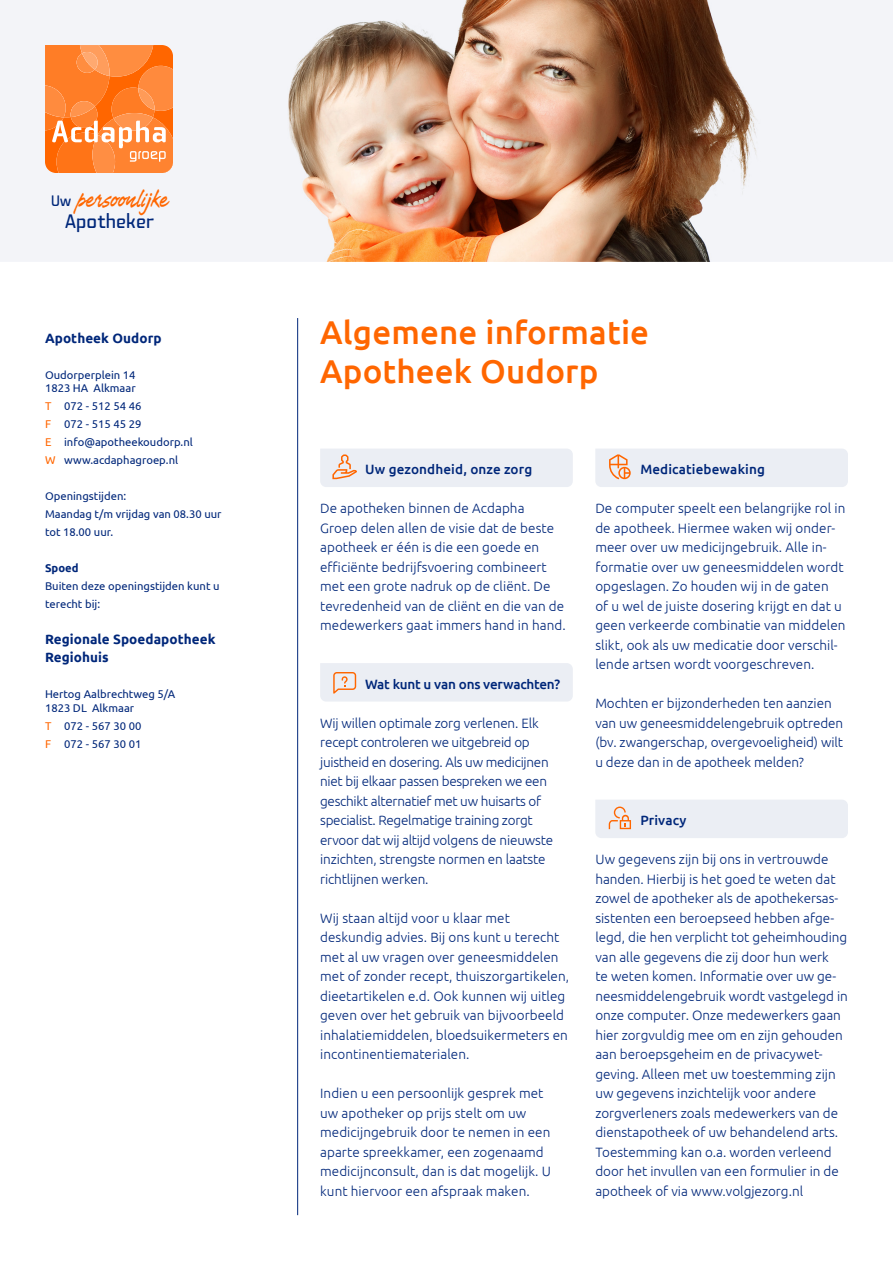
<style>
.page{position:relative;width:893px;height:1263px;background:#fff}
.page>*{position:absolute;margin:0;border:0;box-sizing:border-box;transform-origin:0 0}
.t1{font:500 33px/39.6px "Ubuntu";letter-spacing:.005em;color:#f60}
.t2{font:24.6px "Tiza Negra";color:#f60;scale:.9 1}
.t3{font:18.9px "Fishmonger EER";color:#00277a;scale:.9 1}
.t4{font:300 13.5px/19.5px "Ubuntu";color:#00277a}
.t5{font:300 13.5px/19.5px "Ubuntu";letter-spacing:-.02em;color:#00277a}
.t6{font:500 13.5px "Ubuntu";letter-spacing:.01em;color:#00277a}
.t7{font:700 13.5px/18px "Ubuntu";letter-spacing:.005em;color:#00277a}
.t8{font:500 13.5px "Ubuntu";letter-spacing:-.015em;color:#00277a}
.t9{font:11.25px/18px "Ubuntu";color:#00277a}
.t10{font:700 11.25px "Ubuntu";color:#00277a}
.s1{font-family:"Fishmonger EER";font-size:14.7px;color:#00277a}
.s2{color:#f60}
</style>
<div class="page">
<img style="left:0;top:0;width:893px;height:262px">
<svg style="left:45px;top:45px;width:128px;height:129px;background:#fe8a3d"></svg>
<div style="left:320px;top:449px;width:253px;height:38px;background:#ebeef4"></div>
<div style="left:320px;top:663px;width:253px;height:38px;background:#ebeef4"></div>
<div style="left:595px;top:449px;width:253px;height:38px;background:#ebeef4"></div>
<div style="left:595px;top:800px;width:253px;height:38px;background:#ebeef4"></div>
<hr style="left:297px;top:318px;width:1px;height:897px;background:#00277a">
<h2 class="t2" style="left:51px;top:182px;width:131px"><span class="s1">Uw</span> persoonlijke</h2>
<h3 class="t3" style="left:65px;top:209px;width:101px">Apotheker</h3>
<p class="t7" style="left:45px;top:329px;width:118px">Apotheek Oudorp</p>
<p class="t9" style="left:45px;top:368px;width:92px;line-height:13.5px">Oudorperplein 14<br>1823 HA Alkmaar</p>
<p class="t9" style="left:45px;top:397px;width:149px"><span class="s2">T</span> 072 - 512 54 46<br><span class="s2">F</span> 072 - 515 45 29<br><span class="s2">E</span> info@apotheekoudorp.nl<br><span class="s2">W</span> www.acdaphagroep.nl</p>
<p class="t9" style="left:45px;top:487px;width:178px">Openingstijden:<br>Maandag t/m vrijdag van 08.30 uur tot 18.00 uur.</p>
<p class="t10" style="left:45px;top:561px;width:35px">Spoed</p>
<p class="t9" style="left:45px;top:577px;width:176px">Buiten deze openingstijden kunt u terecht bij:</p>
<p class="t7" style="left:45px;top:630px;width:172px">Regionale Spoedapotheek<br>Regiohuis</p>
<p class="t9" style="left:45px;top:687px;width:132px;line-height:13.5px">Hertog Aalbrechtweg 5/A<br>1823 DL Alkmaar</p>
<p class="t9" style="left:45px;top:716px;width:98px"><span class="s2">T</span> 072 - 567 30 00<br><span class="s2">F</span> 072 - 567 30 01</p>
<h1 class="t1" style="left:320px;top:311px;width:330px">Algemene informatie<br>Apotheek Oudorp</h1>
<p class="t6" style="left:365px;top:461px;width:169px">Uw gezondheid, onze zorg</p>
<p class="t4" style="left:320px;top:498px;width:247px">De apotheken binnen de Acdapha<br>Groep delen allen de visie dat de beste apotheek er één is die een goede en efficiënte bedrijfsvoering combineert met een grote nadruk op de cliënt. De tevredenheid van de cliënt en die van de medewerkers gaat immers hand in hand.</p>
<p class="t8" style="left:365px;top:675px;width:196px">Wat kunt u van ons verwachten?</p>
<p class="t5" style="left:320px;top:713px;width:235px">Wij willen optimale zorg verlenen. Elk recept controleren we uitgebreid op juistheid en dosering. Als uw medicijnen niet bij elkaar passen bespreken we een geschikt alternatief met uw huisarts of specialist. Regelmatige training zorgt ervoor dat wij altijd volgens de nieuwste inzichten, strengste normen en laatste richtlijnen werken.</p>
<p class="t4" style="left:320px;top:908px;width:251px">Wij staan altijd voor u klaar met deskundig advies. Bij ons kunt u terecht met al uw vragen over geneesmiddelen met of zonder recept, thuiszorgartikelen, dieetartikelen e.d. Ook kunnen wij uitleg geven over het gebruik van bijvoorbeeld inhalatiemiddelen, bloedsuikermeters en incontinentiematerialen.</p>
<p class="t4" style="left:320px;top:1083px;width:232px">Indien u een persoonlijk gesprek met uw apotheker op prijs stelt om uw medicijngebruik door te nemen in een aparte spreekkamer, een zogenaamd medicijnconsult, dan is dat mogelijk. U kunt hiervoor een afspraak maken.</p>
<p class="t6" style="left:640px;top:461px;width:126px">Medicatiebewaking</p>
<p class="t4" style="left:595px;top:498px;width:252px">De computer speelt een belangrijke rol in de apotheek. Hiermee waken wij onder&shy;meer over uw medicijngebruik. Alle in&shy;formatie over uw geneesmiddelen wordt opgeslagen. Zo houden wij in de gaten<br>of u wel de juiste dosering krijgt en dat u geen verkeerde combinatie van middelen slikt, ook als uw medicatie door verschil&shy;lende artsen wordt voorgeschreven.</p>
<p class="t4" style="left:595px;top:693px;width:249px">Mochten er bijzonderheden ten aanzien van uw geneesmiddelengebruik optreden (bv. zwangerschap, overgevoeligheid) wilt u deze dan in de apotheek melden?</p>
<p class="t6" style="left:640px;top:812px;width:48px">Privacy</p>
<p class="t4" style="left:595px;top:849px;width:254px">Uw gegevens zijn bij ons in vertrouwde handen. Hierbij is het goed te weten dat zowel de apotheker als de apothekersas&shy;sistenten een beroepseed hebben afge&shy;legd, die hen verplicht tot geheimhouding van alle gegevens die zij door hun werk<br>te weten komen. Informatie over uw ge&shy;neesmiddelengebruik wordt vastgelegd in onze computer. Onze medewerkers gaan hier zorgvuldig mee om en zijn gehouden aan beroepsgeheim en de privacywet&shy;geving. Alleen met uw toestemming zijn uw gegevens inzichtelijk voor andere zorgverleners zoals medewerkers van de dienstapotheek of uw behandelend arts.<br>Toestemming kan o.a. worden verleend door het invullen van een formulier in de apotheek of via www.volgjezorg.nl</p>
</div>
